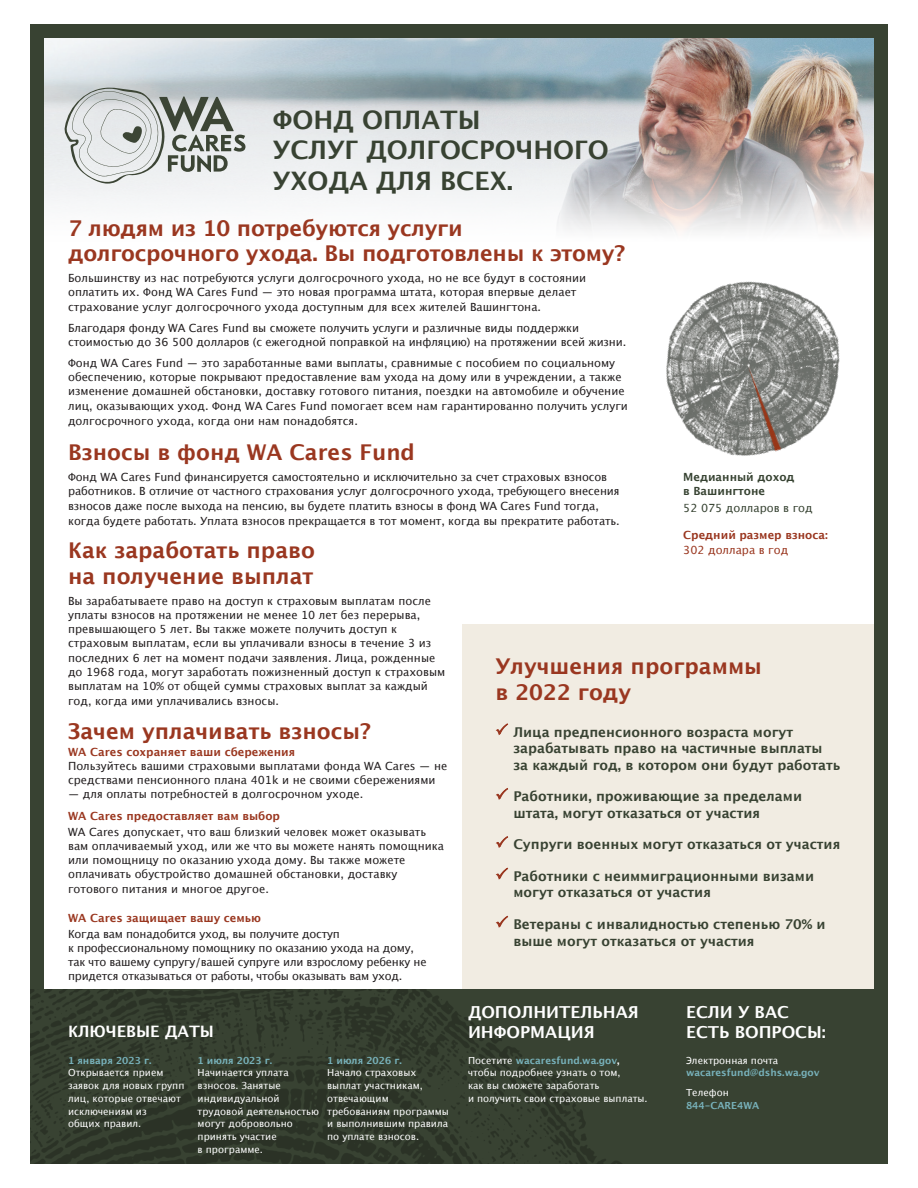
<style>
.page{position:relative;width:918px;height:1188px;background:#fff}
.page>*{position:absolute;margin:0;border:0;box-sizing:border-box;transform-origin:0 0}
.t1{font:700 25.5px/30.6px "Lucida Grande";color:#384232}
.t2{font:700 21.75px/25.5px "Lucida Grande";color:#9a3720}
.t3{font:700 16.5px/19.8px "Lucida Grande";color:#fff}
.t4{font:700 15.75px "Lucida Grande";color:#fff}
.t5{font:700 13.5px/16.5px "Lucida Grande";color:#384232}
.t6{font:11.25px/14.4px "Lucida Grande";color:#231f20}
.t7{font:11.25px/14.2px "Lucida Grande";letter-spacing:-.02em;color:#231f20}
.t8{font:700 11.25px "Lucida Grande";color:#9a3720}
.t9{font:700 11.25px/14.2px "Lucida Grande";color:#374332}
.t10{font:11.25px "Lucida Grande";color:#374332}
.t11{font:11.25px "Lucida Grande";color:#9a3720}
.t12{font:9.75px/12.8px "Lucida Grande";color:#fff}
.t13{font:700 9.75px "Lucida Grande";color:#78b2bb}
.s1{font-weight:700;color:#78b2bb}
.s2{font-weight:700}
</style>
<div class="page">
<img style="left:44px;top:38px;width:830px;height:39px">
<svg style="left:44px;top:77px;width:830px;height:154px"></svg>
<div style="left:462px;top:624px;width:412px;height:365px;background:#f1ece2"></div>
<div style="left:30px;top:989px;width:858px;height:175px;background:linear-gradient(to right,#31392b,#394333)"></div>
<div style="left:38px;top:25px;width:842px;height:13px;background:#384232"></div>
<svg style="left:64px;top:88px;width:181px;height:96px;background:#c2c6c5"></svg>
<img style="left:666px;top:281px;width:174px;height:175px">
<div style="left:874px;top:25px;width:14px;height:1127px;background:#384232"></div>
<div style="left:30px;top:25px;width:14px;height:1127px;background:#384232"></div>
<p class="t1" style="left:273px;top:106px;width:337px">ФОНД ОПЛАТЫ<br>УСЛУГ ДОЛГОСРОЧНОГО<br>УХОДА ДЛЯ ВСЕХ.</p>
<p class="t2" style="left:68px;top:216px;width:559px">7 людям из 10 потребуются услуги долгосрочного ухода. Вы подготовлены к этому?</p>
<p class="t6" style="left:68px;top:272px;width:520px">Большинству из нас потребуются услуги долгосрочного ухода, но не все будут в состоянии оплатить их. Фонд WA Cares Fund — это новая программа штата, которая впервые делает страхование услуг долгосрочного ухода доступным для всех жителей Вашингтона.</p>
<p class="t6" style="left:68px;top:321px;width:560px">Благодаря фонду WA Cares Fund вы сможете получить услуги и различные виды поддержки стоимостью до 36 500 долларов (с ежегодной поправкой на инфляцию) на протяжении всей жизни.</p>
<p class="t6" style="left:68px;top:356px;width:561px">Фонд WA Cares Fund — это заработанные вами выплаты, сравнимые с пособием по социальному обеспечению, которые покрывают предоставление вам ухода на дому или в учреждении, а также изменение домашней обстановки, доставку готового питания, поездки на автомобиле и обучение лиц, оказывающих уход. Фонд WA Cares Fund помогает всем нам гарантированно получить услуги долгосрочного ухода, когда они нам понадобятся.</p>
<p class="t2" style="left:68px;top:441px;width:348px">Взносы в фонд WA Cares Fund</p>
<p class="t6" style="left:68px;top:470px;width:553px">Фонд WA Cares Fund финансируется самостоятельно и исключительно за счет страховых взносов работников. В отличие от частного страхования услуг долгосрочного ухода, требующего внесения взносов даже после выхода на пенсию, вы будете платить взносы в фонд WA Cares Fund тогда, когда будете работать. Уплата взносов прекращается в тот момент, когда вы прекратите работать.</p>
<p class="t2" style="left:68px;top:538px;width:248px;line-height:26.1px">Как заработать право на получение выплат</p>
<p class="t6" style="left:68px;top:594px;width:379px">Вы зарабатываете право на доступ к страховым выплатам после уплаты взносов на протяжении не менее 10 лет без перерыва, превышающего 5 лет. Вы также можете получить доступ к страховым выплатам, если вы уплачивали взносы в течение 3 из последних 6 лет на момент подачи заявления. Лица, рожденные до 1968 года, могут заработать пожизненный доступ к страховым выплатам на 10% от общей суммы страховых выплат за каждый год, когда ими уплачивались взносы.</p>
<p class="t2" style="left:68px;top:719px;width:304px">Зачем уплачивать взносы?</p>
<p class="t8" style="left:68px;top:744px;width:229px">WA Cares сохраняет ваши сбережения</p>
<p class="t6" style="left:68px;top:759px;width:381px">Пользуйтесь вашими страховыми выплатами фонда WA Cares — не средствами пенсионного плана 401k и не своими сбережениями</p>
<p class="t6" style="left:68px;top:788px;width:297px">— для оплаты потребностей в долгосрочном уходе.</p>
<p class="t8" style="left:68px;top:808px;width:213px">WA Cares предоставляет вам выбор</p>
<p class="t6" style="left:68px;top:825px;width:378px">WA Cares допускает, что ваш близкий человек может оказывать вам оплачиваемый уход, или же что вы можете нанять помощника или помощницу по оказанию ухода дому. Вы также можете оплачивать обустройство домашней обстановки, доставку готового питания и многое другое.</p>
<p class="t8" style="left:68px;top:910px;width:194px">WA Cares защищает вашу семью</p>
<p class="t7" style="left:68px;top:927px;width:360px">Когда вам понадобится уход, вы получите доступ<br>к профессиональному помощнику по оказанию ухода на дому, так что вашему супругу/вашей супруге или взрослому ребенку не придется отказываться от работы, чтобы оказывать вам уход.</p>
<p class="t9" style="left:683px;top:471px;width:113px">Медианный доход в Вашингтоне</p>
<p class="t10" style="left:683px;top:500px;width:131px">52 075 долларов в год</p>
<p class="t8" style="left:683px;top:528px;width:146px">Средний размер взноса:</p>
<p class="t11" style="left:683px;top:542px;width:107px">302 доллара в год</p>
<p class="t2" style="left:496px;top:655px;width:268px">Улучшения программы в 2022 году</p>
<p class="t5" style="left:513px;top:724px;width:329px">Лица предпенсионного возраста могут зарабатывать право на частичные выплаты за каждый год, в котором они будут работать</p>
<p class="t5" style="left:513px;top:789px;width:290px">Работники, проживающие за пределами штата, могут отказаться от участия</p>
<p class="t5" style="left:513px;top:837px;width:329px">Супруги военных могут отказаться от участия</p>
<p class="t5" style="left:513px;top:869px;width:302px">Работники с неиммиграционными визами могут отказаться от участия</p>
<p class="t5" style="left:513px;top:917px;width:314px">Ветераны с инвалидностью степенью 70% и выше могут отказаться от участия</p>
<p class="t4" style="left:68px;top:1021px;width:147px">КЛЮЧЕВЫЕ ДАТЫ</p>
<p class="t13" style="left:68px;top:1054px;width:85px">1 января 2023 г.</p>
<p class="t12" style="left:68px;top:1067px;width:118px">Открывается прием заявок для новых групп лиц, которые отвечают исключениям из<br>общих правил.</p>
<p class="t13" style="left:198px;top:1054px;width:76px">1 июля 2023 г.</p>
<p class="t12" style="left:198px;top:1067px;width:123px">Начинается уплата взносов. Занятые индивидуальной трудовой деятельностью могут добровольно принять участие<br>в программе.</p>
<p class="t13" style="left:327px;top:1054px;width:76px">1 июля 2026 г.</p>
<p class="t12" style="left:327px;top:1067px;width:123px">Начало страховых выплат участникам, отвечающим требованиям программы и выполнившим правила по уплате взносов.</p>
<p class="t3" style="left:468px;top:1003px;width:172px">ДОПОЛНИТЕЛЬНАЯ<br>ИНФОРМАЦИЯ</p>
<p class="t3" style="left:686px;top:1003px;width:141px">ЕСЛИ У ВАС<br>ЕСТЬ ВОПРОСЫ:</p>
<p class="t12" style="left:468px;top:1054px;width:181px">Посетите <span class="s1">wacaresfund.wa.gov</span><span class="s2">, </span>чтобы подробнее узнать о том,<br>как вы сможете заработать<br>и получить свои страховые выплаты.</p>
<p class="t12" style="left:686px;top:1054px;width:94px">Электронная почта</p>
<p class="t13" style="left:686px;top:1066px;width:135px">wacaresfund@dshs.wa.gov</p>
<p class="t12" style="left:686px;top:1087px;width:44px">Телефон</p>
<p class="t13" style="left:686px;top:1099px;width:75px">844-CARE4WA</p>
</div>
